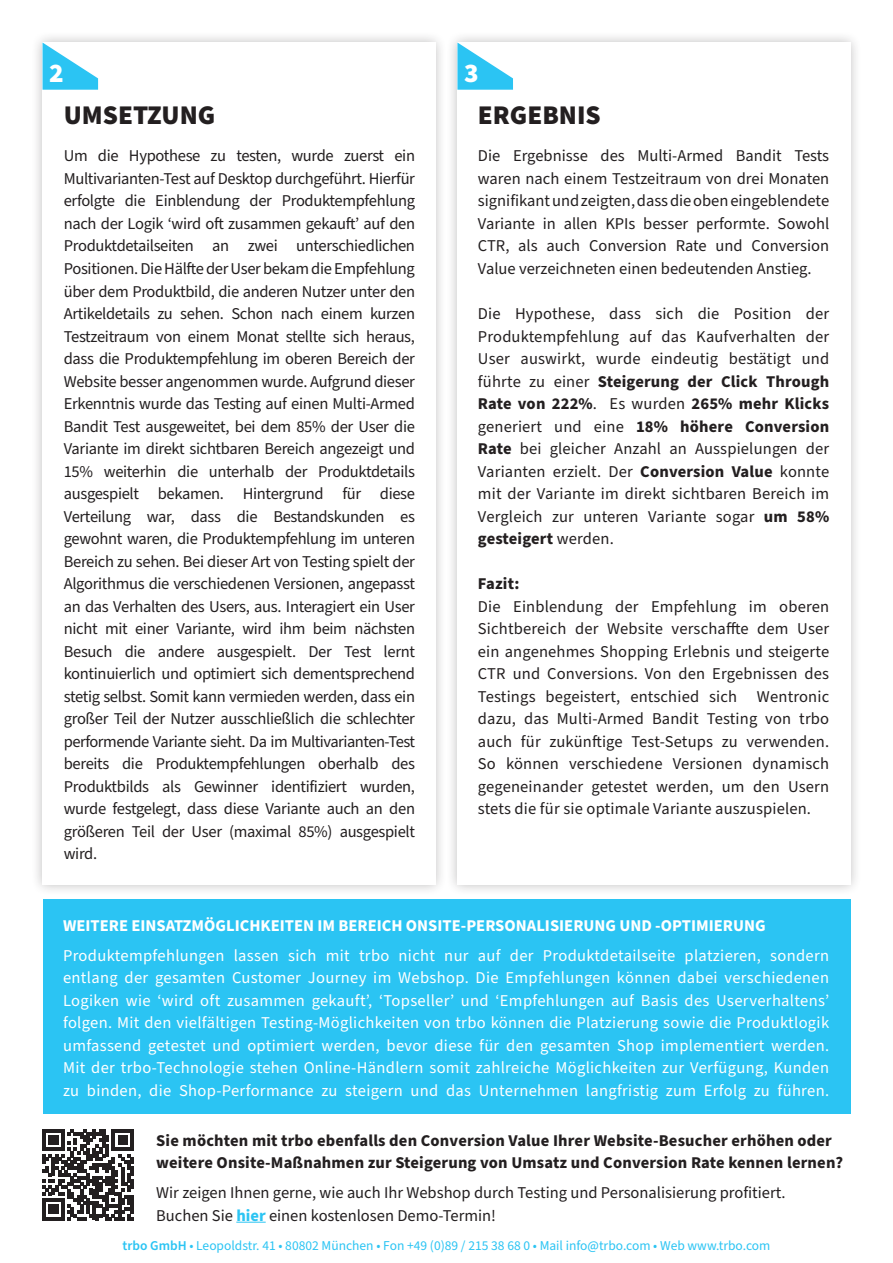
<style>
.page{position:relative;width:893px;height:1263px;background:#fff}
.page>*{position:absolute;margin:0;border:0;box-sizing:border-box;transform-origin:0 0}
.t1{font:900 27px "Source Sans Pro";color:#231f20}
.t2{font:900 27px "Source Sans Pro";color:#fff}
.t3{font:16.5px/22.5px "Source Sans Pro";color:#231f20;text-align:justify}
.t4{font:16.5px/22.5px "Source Sans Pro";letter-spacing:.02em;color:#fff;text-align:justify}
.t5{font:700 16.5px/22.5px "Source Sans Pro";letter-spacing:.01em;color:#231f20}
.t6{font:700 16.5px "Source Sans Pro";color:#fff}
.t7{font:13.5px "Source Sans Pro";color:#2bc4f3}
.s1{font-weight:700}
.s2{font-weight:700;color:#2bc4f3}
.s3{font-weight:600}
</style>
<div class="page">
<div style="left:31px;top:31px;width:416px;height:865px;background:#231f20;opacity:.3"></div>
<div style="left:43px;top:43px;width:393px;height:841px;background:#fff"></div>
<div style="left:446px;top:31px;width:416px;height:865px;background:#231f20;opacity:.3"></div>
<div style="left:457px;top:43px;width:393px;height:841px;background:#fff"></div>
<div style="left:43px;top:899px;width:807px;height:214px;background:#2bc4f3"></div>
<svg style="left:43px;top:43px;width:55px;height:47px"></svg>
<svg style="left:457px;top:43px;width:56px;height:47px"></svg>
<hr style="left:236px;top:1222px;width:30px;height:1px;background:#2bc4f3">
<svg style="left:42px;top:1129px;width:92px;height:91px"></svg>
<h1 class="t2" style="left:49px;top:55px;width:16px">2</h1>
<h1 class="t2" style="left:464px;top:55px;width:16px">3</h1>
<h1 class="t1" style="left:64px;top:96px;width:153px">UMSETZUNG</h1>
<h1 class="t1" style="left:478px;top:96px;width:124px">ERGEBNIS</h1>
<p class="t3" style="left:64px;top:145px;width:353px">Um die Hypothese zu testen, wurde zuerst ein Multivarianten-Test auf Desktop durchgeführt. Hierfür erfolgte die Einblendung der Produktempfehlung nach der Logik ‘wird oft zusammen gekauft’ auf den Produktdetailseiten an zwei unterschiedlichen Positionen. Die Hälfte der User bekam die Empfehlung über dem Produktbild, die anderen Nutzer unter den Artikeldetails zu sehen. Schon nach einem kurzen Testzeitraum von einem Monat stellte sich heraus, dass die Produktempfehlung im oberen Bereich der Website besser angenommen wurde. Aufgrund dieser Erkenntnis wurde das Testing auf einen Multi-Armed Bandit Test ausgeweitet, bei dem 85% der User die Variante im direkt sichtbaren Bereich angezeigt und 15% weiterhin die unterhalb der Produktdetails ausgespielt bekamen. Hintergrund für diese Verteilung war, dass die Bestandskunden es gewohnt waren, die Produktempfehlung im unteren Bereich zu sehen. Bei dieser Art von Testing spielt der Algorithmus die verschiedenen Versionen, angepasst an das Verhalten des Users, aus. Interagiert ein User nicht mit einer Variante, wird ihm beim nächsten Besuch die andere ausgespielt. Der Test lernt kontinuierlich und optimiert sich dementsprechend stetig selbst. Somit kann vermieden werden, dass ein großer Teil der Nutzer ausschließlich die schlechter performende Variante sieht. Da im Multivarianten-Test bereits die Produktempfehlungen oberhalb des Produktbilds als Gewinner identifiziert wurden, wurde festgelegt, dass diese Variante auch an den größeren Teil der User (maximal 85%) ausgespielt wird.</p>
<p class="t3" style="left:478px;top:145px;width:353px">Die Ergebnisse des Multi-Armed Bandit Tests waren nach einem Testzeitraum von drei Monaten signifikant und zeigten, dass die oben eingeblendete Variante in allen KPIs besser performte. Sowohl CTR, als auch Conversion Rate und Conversion Value verzeichneten einen bedeutenden Anstieg.</p>
<p class="t3" style="left:478px;top:303px;width:353px">Die Hypothese, dass sich die Position der Produktempfehlung auf das Kaufverhalten der User auswirkt, wurde eindeutig bestätigt und führte zu einer <span class="s1">Steigerung der Click Through Rate von 222%</span>. Es wurden <span class="s1">265% mehr Klicks </span>generiert und eine <span class="s1">18% höhere Conversion Rate</span> bei gleicher Anzahl an Ausspielungen der Varianten erzielt. Der <span class="s1">Conversion Value</span> konnte mit der Variante im direkt sichtbaren Bereich im Vergleich zur unteren Variante sogar <span class="s1">um 58% gesteigert</span> werden.</p>
<p class="t5" style="left:478px;top:573px;width:43px">Fazit:</p>
<p class="t3" style="left:478px;top:595px;width:353px">Die Einblendung der Empfehlung im oberen Sichtbereich der Website verschaffte dem User ein angenehmes Shopping Erlebnis und steigerte CTR und Conversions. Von den Ergebnissen des Testings begeistert, entschied sich Wentronic dazu, das Multi-Armed Bandit Testing von trbo auch für zukünftige Test-Setups zu verwenden.<br>So können verschiedene Versionen dynamisch gegeneinander getestet werden, um den Usern stets die für sie optimale Variante auszuspielen.</p>
<p class="t6" style="left:63px;top:914px;width:704px">WEITERE EINSATZMÖGLICHKEITEN IM BEREICH ONSITE-PERSONALISIERUNG UND -OPTIMIERUNG</p>
<p class="t4" style="left:63px;top:944px;width:768px">Produktempfehlungen lassen sich mit trbo nicht nur auf der Produktdetailseite platzieren, sondern entlang der gesamten Customer Journey im Webshop. Die Empfehlungen können dabei verschiedenen Logiken wie ‘wird oft zusammen gekauft’, ‘Topseller’ und ‘Empfehlungen auf Basis des Userverhaltens’ folgen. Mit den vielfältigen Testing-Möglichkeiten von trbo können die Platzierung sowie die Produktlogik umfassend getestet und optimiert werden, bevor diese für den gesamten Shop implementiert werden.<br>Mit der trbo-Technologie stehen Online-Händlern somit zahlreiche Möglichkeiten zur Verfügung, Kunden zu binden, die Shop-Performance zu steigern und das Unternehmen langfristig zum Erfolg zu führen.</p>
<p class="t5" style="left:156px;top:1129px;width:688px">Sie möchten mit trbo ebenfalls den Conversion Value Ihrer Website-Besucher erhöhen oder weitere Onsite-Maßnahmen zur Steigerung von Umsatz und Conversion Rate kennen lernen?</p>
<p class="t3" style="left:156px;top:1182px;width:631px">Wir zeigen Ihnen gerne, wie auch Ihr Webshop durch Testing und Personalisierung profitiert.<br>Buchen Sie <span class="s2">hier</span> einen kostenlosen Demo-Termin!</p>
<p class="t7" style="left:123px;top:1236px;width:649px"><span class="s3">trbo GmbH</span> • Leopoldstr. 41 • 80802 München • Fon +49 (0)89 / 215 38 68 0 • Mail info@trbo.com • Web www.trbo.com</p>
</div>
